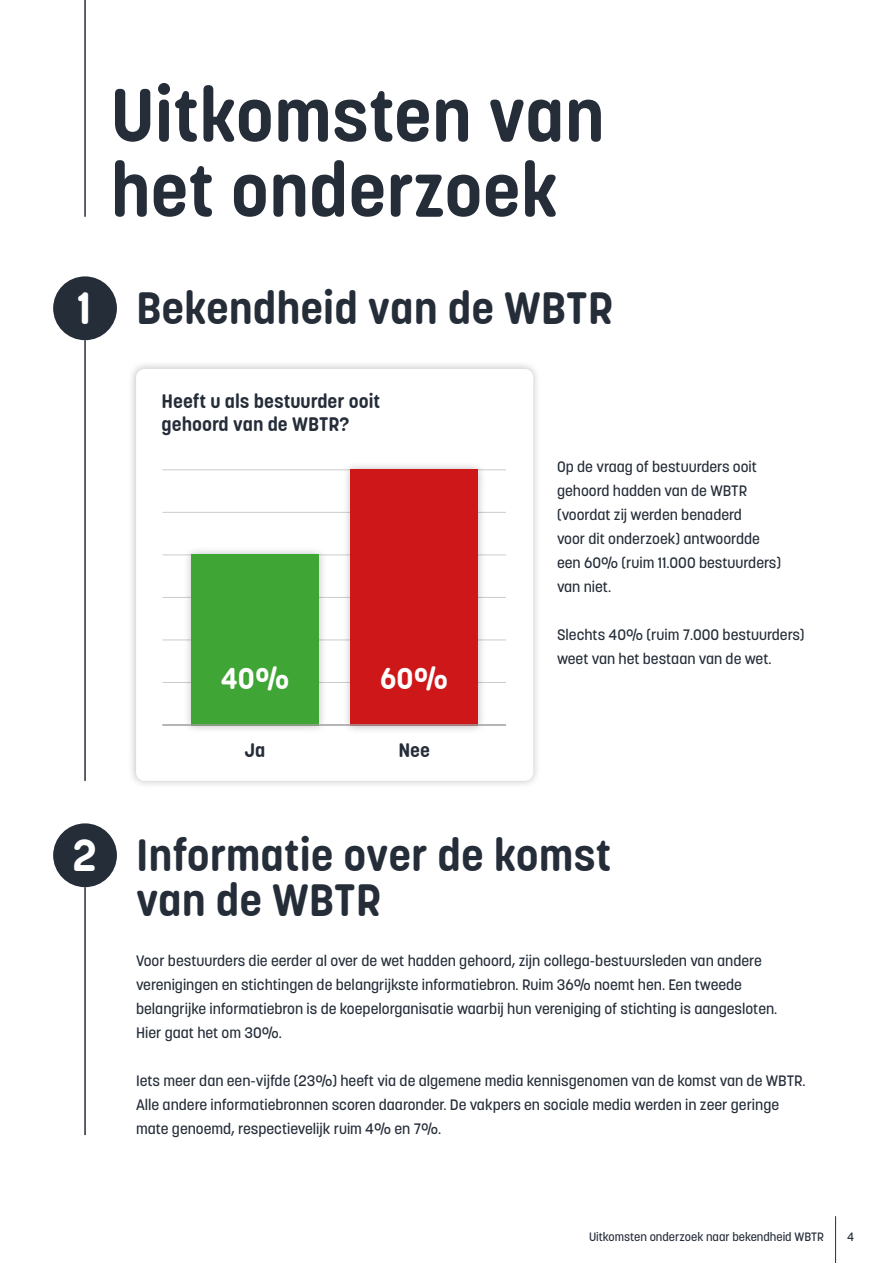
<style>
.page{position:relative;width:893px;height:1263px;background:#fff}
.page>*{position:absolute;margin:0;border:0;box-sizing:border-box;transform-origin:0 0}
.t1{font:700 75px/75px "Korolev Rounded";color:#252d39}
.t2{font:700 45px/45px "Korolev Rounded";color:#252d39}
.t3{font:700 45px "Korolev Rounded";color:#fff}
.t4{font:700 30px "Korolev Rounded";color:#fff}
.t5{font:700 19.5px/22.5px "Korolev Rounded";color:#252d39}
.t6{font:500 15px/24px "Korolev";color:#252d39}
.t7{font:500 12px "Korolev";color:#252d39}
.s1{color:#fff}
</style>
<div class="page">
<div style="left:128px;top:361px;width:413px;height:428px;background:#000;opacity:.25"></div>
<div style="left:136px;top:369px;width:397px;height:412px;background:#fff;border-radius:9px"></div>
<hr style="left:162px;top:682px;width:344px;height:1px;background:#cecbcc">
<hr style="left:162px;top:639px;width:344px;height:1px;background:#cecbcc">
<hr style="left:162px;top:597px;width:344px;height:1px;background:#cecbcc">
<hr style="left:162px;top:554px;width:344px;height:1px;background:#cecbcc">
<hr style="left:162px;top:512px;width:344px;height:1px;background:#cecbcc">
<hr style="left:162px;top:469px;width:344px;height:1px;background:#cecbcc">
<hr style="left:84px;top:0;width:2px;height:217px;background:#252d39">
<div style="left:53px;top:276px;width:64px;height:64px;background:#252d39;border-radius:50%"></div>
<div style="left:342px;top:461px;width:144px;height:273px;background:#000;opacity:.25"></div>
<div style="left:350px;top:469px;width:128px;height:257px;background:#cd1719"></div>
<div style="left:53px;top:823px;width:64px;height:64px;background:#252d39;border-radius:50%"></div>
<hr style="left:84px;top:340px;width:2px;height:441px;background:#252d39">
<hr style="left:84px;top:887px;width:2px;height:248px;background:#252d39">
<div style="left:183px;top:546px;width:144px;height:188px;background:#000;opacity:.25"></div>
<div style="left:191px;top:554px;width:128px;height:172px;background:#3fa535"></div>
<hr style="left:162px;top:724px;width:344px;height:2px;background:#9f9d9d">
<hr style="left:835px;top:1216px;width:1px;height:47px;background:#252d39">
<h1 class="t1" style="left:111px;top:79px;width:495px">Uitkomsten van het onderzoek</h1>
<h2 class="t2" style="left:77px;top:287px;width:538px"><span class="s1">1</span> Bekendheid van de WBTR</h2>
<h2 class="t3" style="left:73px;top:829px;width:26px">2</h2>
<h3 class="t5" style="left:162px;top:391px;width:220px">Heeft u als bestuurder ooit gehoord van de WBTR?</h3>
<h3 class="t4" style="left:221px;top:660px;width:70px">40%</h3>
<h3 class="t5" style="left:245px;top:739px;width:22px">Ja</h3>
<h3 class="t4" style="left:380px;top:661px;width:69px">60%</h3>
<h3 class="t5" style="left:398px;top:739px;width:33px">Nee</h3>
<p class="t6" style="left:557px;top:455px;width:225px">Op de vraag of bestuurders ooit gehoord hadden van de WBTR (voordat zij werden benaderd<br>voor dit onderzoek) antwoordde een 60% (ruim 11.000 bestuurders) van niet.</p>
<p class="t6" style="left:557px;top:623px;width:249px">Slechts 40% (ruim 7.000 bestuurders) weet van het bestaan van de wet.</p>
<h2 class="t2" style="left:136px;top:834px;width:477px">Informatie over de komst van de WBTR</h2>
<p class="t6" style="left:136px;top:948px;width:643px">Voor bestuurders die eerder al over de wet hadden gehoord, zijn collega-bestuursleden van andere verenigingen en stichtingen de belangrijkste informatiebron. Ruim 36% noemt hen. Een tweede belangrijke informatiebron is de koepelorganisatie waarbij hun vereniging of stichting is aangesloten.<br>Hier gaat het om 30%.</p>
<p class="t6" style="left:136px;top:1068px;width:671px">Iets meer dan een-vijfde (23%) heeft via de algemene media kennisgenomen van de komst van de WBTR.<br>Alle andere informatiebronnen scoren daaronder. De vakpers en sociale media werden in zeer geringe mate genoemd, respectievelijk ruim 4% en 7%.</p>
<p class="t7" style="left:589px;top:1229px;width:236px">Uitkomsten onderzoek naar bekendheid WBTR</p>
<p class="t7" style="left:847px;top:1229px;width:9px">4</p>
</div>
